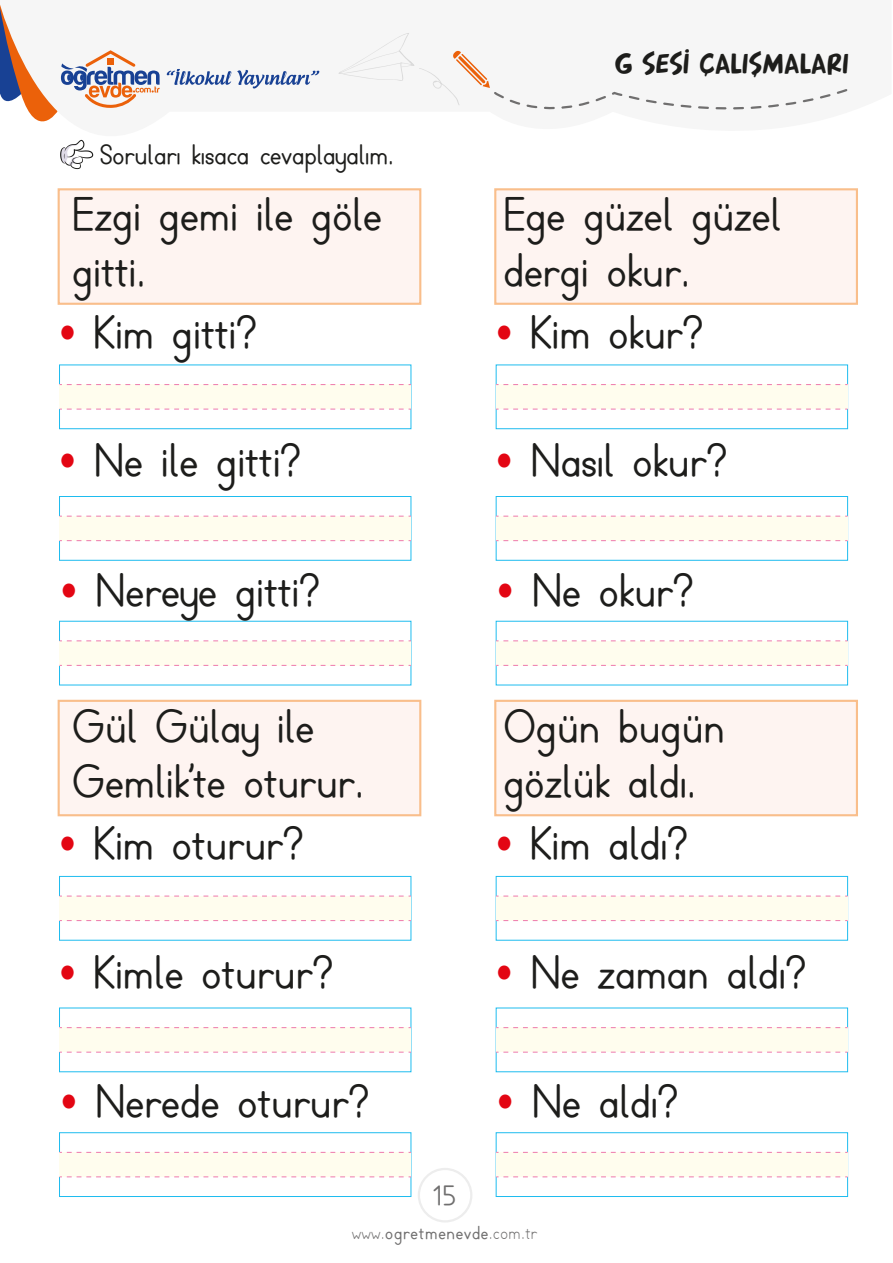
<style>
.page{position:relative;width:893px;height:1263px;background:#fff}
.page>*{position:absolute;margin:0;border:0;box-sizing:border-box;transform-origin:0 0}
.t1{font:700 45px/55.5px "TTKB Dik Temel Abece";color:#1d1d1b}
.t2{font:27.75px "My E Arnold 2.1";color:#1d1d1b}
.t3{font:700 27px "TTKB Dik Temel Abece";color:#1d1d1b}
.t4{font:700 26.7px "TTKB Dik Temel Abece";color:#706f6f}
.t5{font:700 18px "TTKB Dik Temel Abece";letter-spacing:.04em;color:#706f6f}
.s1{color:#e30613}
.s2{font-weight:400}
</style>
<div class="page">
<svg style="left:167px;top:69px;width:64px;height:16px"></svg>
<svg style="left:237px;top:70px;width:82px;height:18px"></svg>
<div style="left:338px;top:33px;width:510px;height:77px;background:#f6f6f6"></div>
<div style="left:418px;top:1168px;width:54px;height:54px;border:2px solid #ededed;border-radius:50%"></div>
<svg style="left:0;top:4px;width:160px;height:165px"></svg>
<div style="left:58px;top:188px;width:363px;height:117px;background:#fef4f1;border:2px solid #f9be8b"></div>
<div style="left:60px;top:641px;width:351px;height:24px;background:#fffdee"></div>
<svg style="left:60px;top:640px;width:351px;height:1px"></svg>
<svg style="left:60px;top:665px;width:351px;height:1px"></svg>
<div style="left:59px;top:496px;width:352px;height:65px;background:#fff;border:1px solid #1ebcef"></div>
<div style="left:60px;top:516px;width:351px;height:25px;background:#fffdee"></div>
<svg style="left:60px;top:516px;width:351px;height:1px"></svg>
<svg style="left:60px;top:540px;width:351px;height:1px"></svg>
<div style="left:59px;top:365px;width:352px;height:64px;background:#fff;border:1px solid #1ebcef"></div>
<div style="left:60px;top:385px;width:351px;height:24px;background:#fffdee"></div>
<svg style="left:60px;top:384px;width:351px;height:1px"></svg>
<svg style="left:60px;top:409px;width:351px;height:1px"></svg>
<div style="left:494px;top:188px;width:364px;height:117px;background:#fef4f1;border:2px solid #f9be8b"></div>
<div style="left:496px;top:641px;width:352px;height:24px;background:#fffdee"></div>
<svg style="left:496px;top:640px;width:352px;height:1px"></svg>
<svg style="left:496px;top:665px;width:352px;height:1px"></svg>
<div style="left:496px;top:496px;width:352px;height:65px;background:#fff;border:1px solid #1ebcef"></div>
<div style="left:496px;top:516px;width:352px;height:25px;background:#fffdee"></div>
<svg style="left:496px;top:516px;width:352px;height:1px"></svg>
<svg style="left:496px;top:540px;width:352px;height:1px"></svg>
<div style="left:496px;top:365px;width:352px;height:64px;background:#fff;border:1px solid #1ebcef"></div>
<div style="left:496px;top:385px;width:352px;height:24px;background:#fffdee"></div>
<svg style="left:496px;top:384px;width:352px;height:1px"></svg>
<svg style="left:496px;top:409px;width:352px;height:1px"></svg>
<div style="left:58px;top:700px;width:363px;height:116px;background:#fef4f1;border:2px solid #f9be8b"></div>
<div style="left:59px;top:1132px;width:352px;height:65px;background:#fff;border:1px solid #1ebcef"></div>
<div style="left:60px;top:1152px;width:351px;height:25px;background:#fffdee"></div>
<svg style="left:60px;top:1152px;width:351px;height:1px"></svg>
<svg style="left:60px;top:1176px;width:351px;height:1px"></svg>
<div style="left:60px;top:1028px;width:351px;height:24px;background:#fffdee"></div>
<svg style="left:60px;top:1027px;width:351px;height:1px"></svg>
<svg style="left:60px;top:1052px;width:351px;height:1px"></svg>
<div style="left:59px;top:876px;width:352px;height:64px;background:#fff;border:1px solid #1ebcef"></div>
<div style="left:60px;top:896px;width:351px;height:24px;background:#fffdee"></div>
<svg style="left:60px;top:896px;width:351px;height:1px"></svg>
<svg style="left:60px;top:920px;width:351px;height:1px"></svg>
<div style="left:494px;top:700px;width:364px;height:116px;background:#fef4f1;border:2px solid #f9be8b"></div>
<div style="left:496px;top:1132px;width:352px;height:65px;background:#fff;border:1px solid #1ebcef"></div>
<div style="left:496px;top:1152px;width:352px;height:25px;background:#fffdee"></div>
<svg style="left:496px;top:1152px;width:352px;height:1px"></svg>
<svg style="left:496px;top:1176px;width:352px;height:1px"></svg>
<div style="left:496px;top:1028px;width:352px;height:24px;background:#fffdee"></div>
<svg style="left:496px;top:1027px;width:352px;height:1px"></svg>
<svg style="left:496px;top:1052px;width:352px;height:1px"></svg>
<div style="left:496px;top:876px;width:352px;height:64px;background:#fff;border:1px solid #1ebcef"></div>
<div style="left:496px;top:896px;width:352px;height:24px;background:#fffdee"></div>
<svg style="left:496px;top:896px;width:352px;height:1px"></svg>
<svg style="left:496px;top:920px;width:352px;height:1px"></svg>
<p class="t3" style="left:100px;top:138px;width:295px">Soruları kısaca cevaplayalım.</p>
<p class="t1" style="left:72px;top:188px;width:311px">Ezgi gemi ile göle gitti.</p>
<p class="t1" style="left:59px;top:306px;width:199px"><span class="s1">•</span> Kim gitti?</p>
<p class="t1" style="left:59px;top:434px;width:243px"><span class="s1">•</span> Ne ile gitti?</p>
<p class="t1" style="left:60px;top:563px;width:261px"><span class="s1">•</span> Nereye gitti?</p>
<p class="t1" style="left:72px;top:700px;width:293px">Gül Gülay ile<br>Gemlik’te oturur.</p>
<p class="t1" style="left:59px;top:817px;width:246px"><span class="s1">•</span> Kim oturur?</p>
<p class="t1" style="left:59px;top:945px;width:276px"><span class="s1">•</span> Kimle oturur?</p>
<p class="t1" style="left:60px;top:1075px;width:310px"><span class="s1">•</span> Nerede oturur?</p>
<p class="t4" style="left:433px;top:1179px;width:25px">15</p>
<p class="t2" style="left:616px;top:46px;width:236px">G SESİ ÇALIŞMALARI</p>
<p class="t1" style="left:503px;top:188px;width:280px">Ege güzel güzel dergi okur.</p>
<p class="t1" style="left:495px;top:306px;width:209px"><span class="s1">•</span> Kim okur?</p>
<p class="t1" style="left:495px;top:434px;width:233px"><span class="s1">•</span> Nasıl okur?</p>
<p class="t1" style="left:497px;top:563px;width:198px"><span class="s1">•</span> Ne okur?</p>
<p class="t1" style="left:503px;top:700px;width:223px">Ogün bugün gözlük aldı.</p>
<p class="t1" style="left:495px;top:817px;width:194px"><span class="s1">•</span> Kim aldı?</p>
<p class="t1" style="left:495px;top:945px;width:312px"><span class="s1">•</span> Ne zaman aldı?</p>
<p class="t1" style="left:497px;top:1075px;width:183px"><span class="s1">•</span> Ne aldı?</p>
<p class="t5" style="left:352px;top:1221px;width:186px"><span class="s2">www.</span>ogretmenevde<span class="s2">.com.tr</span></p>
</div>
